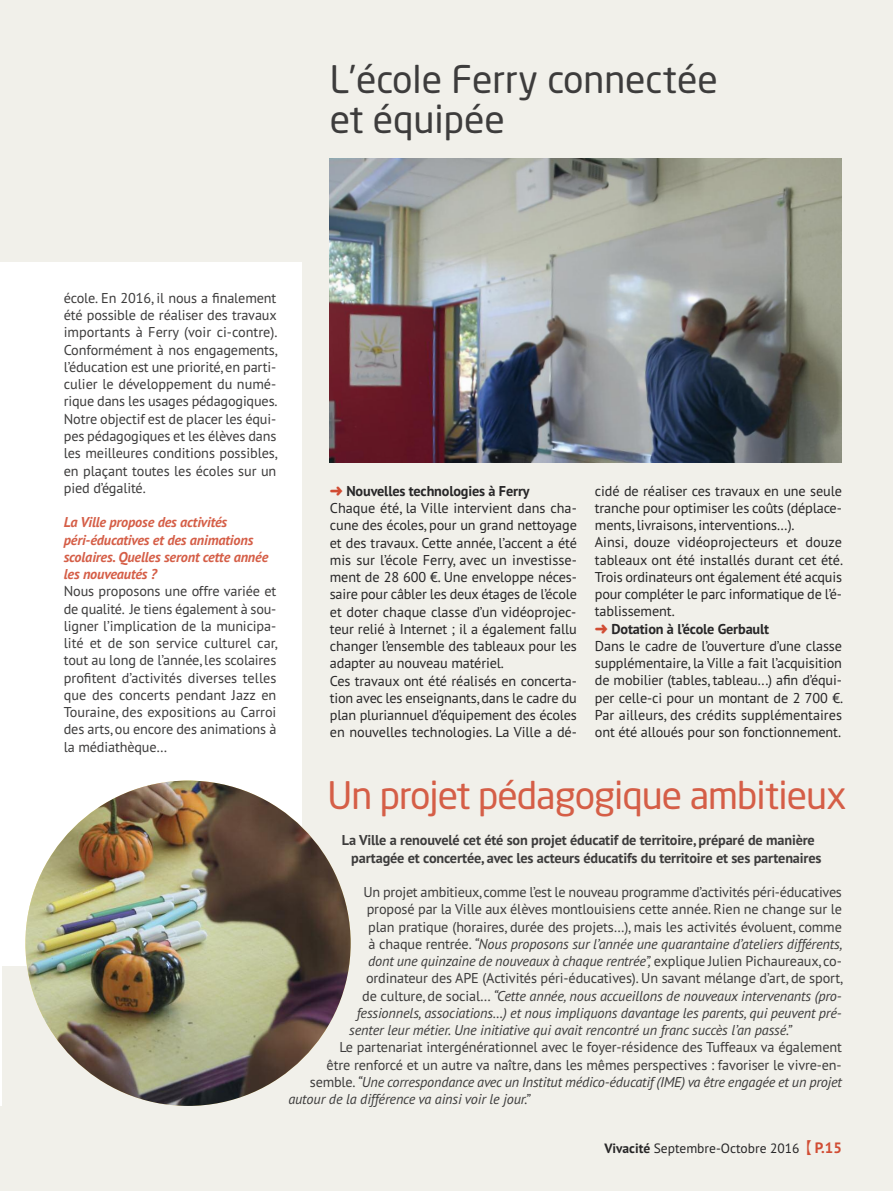
<style>
.page{position:relative;width:893px;height:1191px;background:#f1f0ea}
.page>*{position:absolute;margin:0;border:0;box-sizing:border-box;transform-origin:0 0}
.t1{font:37.5px/40.5px "Neo Sans Std";color:#3d3c3c}
.t2{font:37.5px "Neo Sans Std";letter-spacing:-.025em;color:#d55e47}
.t3{font:14.25px/17.2px "PT Sans";letter-spacing:-.01em;color:#3d3c3c;text-align:justify}
.t4{font:14.25px/17.2px "PT Sans";letter-spacing:-.01em;color:#272627}
.t5{font:italic 14.25px "PT Sans";letter-spacing:-.01em;color:#3d3c3c}
.t6{font:700 14.25px/17.2px "PT Sans";letter-spacing:-.01em;color:#3d3c3c}
.t7{font:italic 700 14.25px/17.2px "PT Sans";letter-spacing:-.01em;color:#d55e47}
.t8{font:13.5px "PT Sans";color:#272627}
.s1{color:#d14c33}
.s2{font-weight:700}
.s3{font-style:normal}
.s4{font-family:"Li Hei Pro";font-size:15px;color:#d14c33}
.s5{font-weight:700;font-size:15px;color:#d14c33}
</style>
<div class="page">
<hr style="left:0;top:417px;width:2px;height:689px;background:#fff">
<div style="left:0;top:262px;width:302px;height:704px;background:#fff"></div>
<img style="left:330px;top:158px;width:512px;height:304px">
<img style="left:25px;top:780px;width:326px;height:326px;border-radius:50%">
<h1 class="t1" style="left:330px;top:62px;width:389px">L’école Ferry connectée et équipée</h1>
<p class="t3" style="left:64px;top:289px;width:215px">école. En 2016, il nous a finalement été possible de réaliser des travaux importants à Ferry (voir ci-contre).<br>Conformément à nos engagements, l’éducation est une priorité, en parti&shy;culier le développement du numé&shy;rique dans les usages pédagogiques.<br>Notre objectif est de placer les équi&shy;pes pédagogiques et les élèves dans les meilleures conditions possibles, en plaçant toutes les écoles sur un pied d’égalité.</p>
<p class="t7" style="left:64px;top:513px;width:206px">La Ville propose des activités péri-éducatives et des animations scolaires. Quelles seront cette année les nouveautés ?</p>
<p class="t3" style="left:64px;top:582px;width:215px">Nous proposons une offre variée et de qualité. Je tiens également à sou&shy;ligner l’implication de la municipa&shy;lité et de son service culturel car, tout au long de l’année, les scolaires profitent d’activités diverses telles que des concerts pendant Jazz en Touraine, des expositions au Carroi des arts, ou encore des animations à la médiathèque…</p>
<p class="t4" style="left:330px;top:482px;width:249px"><span class="s1">➜</span> <span class="s2">Nouvelles technologies à Ferry </span>Chaque été, la Ville intervient dans cha&shy;cune des écoles, pour un grand nettoyage et des travaux. Cette année, l’accent a été mis sur l’école Ferry, avec un investisse&shy;ment de 28 600 €. Une enveloppe néces&shy;saire pour câbler les deux étages de l’école et doter chaque classe d’un vidéoprojec&shy;teur relié à Internet ; il a également fallu changer l’ensemble des tableaux pour les adapter au nouveau matériel.<br>Ces travaux ont été réalisés en concerta&shy;tion avec les enseignants,dans le cadre du plan pluriannuel d’équipement des écoles en nouvelles technologies. La Ville a dé-</p>
<p class="t4" style="left:595px;top:481px;width:250px">cidé de réaliser ces travaux en une seule tranche pour optimiser les coûts (déplace&shy;ments, livraisons, interventions…).<br>Ainsi, douze vidéoprojecteurs et douze tableaux ont été installés durant cet été.<br>Trois ordinateurs ont également été acquis pour compléter le parc informatique de l’é&shy;tablissement.<br><span class="s1">➜</span> <span class="s2">Dotation à l’école Gerbault<br></span>Dans le cadre de l’ouverture d’une classe supplémentaire, la Ville a fait l’acquisition de mobilier (tables, tableau...) afin d’équi&shy;per celle-ci pour un montant de 2 700 €.<br>Par ailleurs, des crédits supplémentaires ont été alloués pour son fonctionnement.</p>
<h1 class="t2" style="left:328px;top:781px;width:521px">Un projet pédagogique ambitieux</h1>
<p class="t6" style="left:351px;top:831px;width:472px;text-indent:-9px">La Ville a renouvelé cet été son projet éducatif de territoire, préparé de manière partagée et concertée, avec les acteurs éducatifs du territoire et ses partenaires</p>
<p class="t3" style="left:363px;top:883px;width:480px">Un projet ambitieux, comme l’est le nouveau programme d’activités péri-éducatives</p>
<p class="t3" style="left:367px;top:900px;width:477px">proposé par la Ville aux élèves montlouisiens cette année. Rien ne change sur le</p>
<p class="t3" style="left:368px;top:917px;width:475px">plan pratique (horaires, durée des projets…), mais les activités évoluent, comme</p>
<p class="t5" style="left:369px;top:934px;width:475px"><span class="s3">à chaque rentrée.</span> “Nous proposons sur l’année une quarantaine d’ateliers différents,</p>
<p class="t5" style="left:368px;top:952px;width:475px">dont une quinzaine de nouveaux à chaque rentrée”, <span class="s3">explique Julien Pichaureaux, co-</span></p>
<p class="t3" style="left:366px;top:969px;width:478px">ordinateur des APE (Activités péri-éducatives). Un savant mélange d’art, de sport,</p>
<p class="t5" style="left:362px;top:986px;width:481px"><span class="s3">de culture, de social…</span> “Cette année, nous accueillons de nouveaux intervenants (pro-</p>
<p class="t5" style="left:357px;top:1003px;width:487px">fessionnels, associations…) et nous impliquons davantage les parents, qui peuvent pré-</p>
<p class="t5" style="left:349px;top:1021px;width:444px">senter leur métier. Une initiative qui avait rencontré un franc succès l’an passé.”</p>
<p class="t3" style="left:339px;top:1038px;width:504px">Le partenariat intergénérationnel avec le foyer-résidence des Tuffeaux va également</p>
<p class="t3" style="left:327px;top:1055px;width:517px">être renforcé et un autre va naître, dans les mêmes perspectives : favoriser le vivre-en-</p>
<p class="t5" style="left:310px;top:1072px;width:533px"><span class="s3">semble.</span>“Une correspondance avec un Institut médico-éducatif (IME) va être engagée et un projet</p>
<p class="t5" style="left:288px;top:1090px;width:243px">autour de la différence va ainsi voir le jour.”</p>
<p class="t8" style="left:604px;top:1139px;width:239px"><span class="s2">Vivacité</span> Septembre-Octobre 2016<span class="s4">【</span><span class="s5">P.15</span></p>
</div>
